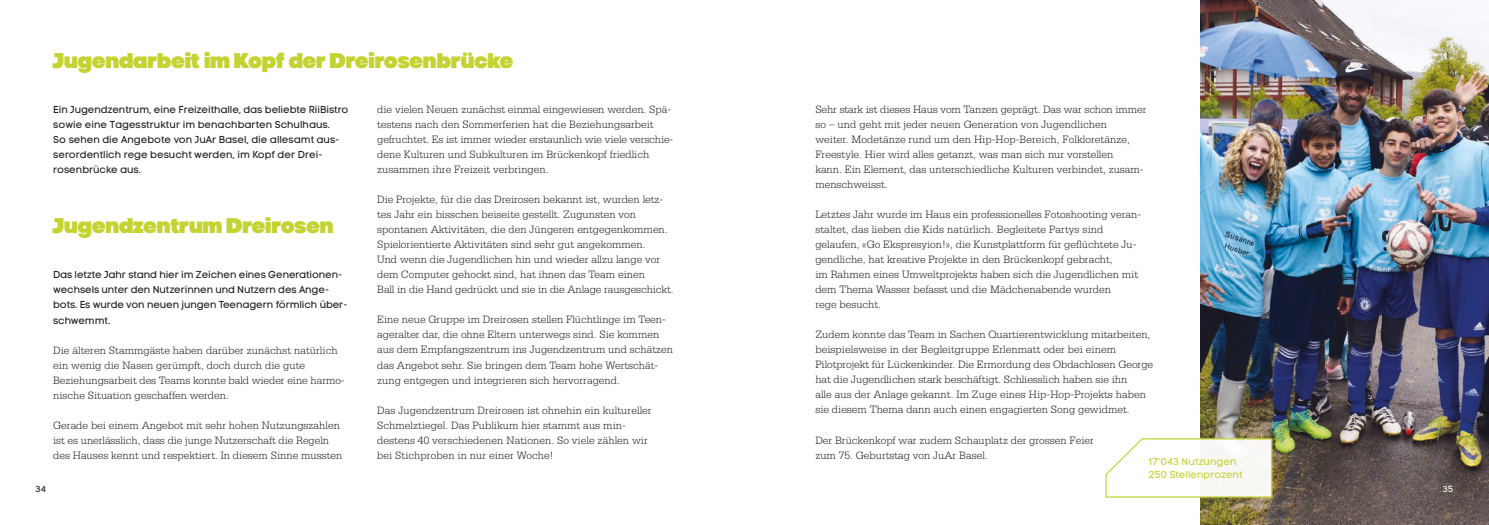
<style>
.page{position:relative;width:1489px;height:525px;background:#fff}
.page>*{position:absolute;margin:0;border:0;box-sizing:border-box;transform-origin:0 0}
.t1{font:21.25px "Code Pro Black LC";letter-spacing:-.01em;color:#c3d332}
.t2{font:300 11.25px/15px "Serifa";color:#1d1d1b}
.t3{font:10px/15px "Code Pro LC";letter-spacing:-.005em;color:#1d1d1b}
.t4{font:10px/13.8px "Code Pro LC";color:#c3d332}
.t5{font:8.75px "Code Pro LC";color:#fff}
.t6{font:8.75px "Code Pro LC";color:#1d1d1b}
</style>
<div class="page">
<img style="left:1200px;top:0;width:288px;height:524px">
<svg style="left:1105px;top:437px;width:167px;height:61px"></svg>
<h1 class="t1" style="left:53px;top:48px;width:462px">Jugendarbeit im Kopf der Dreirosenbrücke</h1>
<p class="t3" style="left:53px;top:102px;width:297px">Ein Jugendzentrum, eine Freizeithalle, das beliebte RiiBistro sowie eine Tagesstruktur im benachbarten Schulhaus.<br>So sehen die Angebote von JuAr Basel, die allesamt aus&shy;serordentlich rege besucht werden, im Kopf der Drei&shy;rosenbrücke aus.</p>
<h1 class="t1" style="left:53px;top:213px;width:282px">Jugendzentrum Dreirosen</h1>
<p class="t3" style="left:53px;top:267px;width:296px">Das letzte Jahr stand hier im Zeichen eines Generationen&shy;wechsels unter den Nutzerinnen und Nutzern des Ange&shy;bots. Es wurde von neuen jungen Teenagern förmlich über&shy;schwemmt.</p>
<p class="t2" style="left:53px;top:342px;width:293px">Die älteren Stammgäste haben darüber zunächst natürlich ein wenig die Nasen gerümpft, doch durch die gute Beziehungsarbeit des Teams konnte bald wieder eine harmo&shy;nische Situation geschaffen werden.</p>
<p class="t2" style="left:53px;top:417px;width:291px">Gerade bei einem Angebot mit sehr hohen Nutzungszahlen ist es unerlässlich, dass die junge Nutzerschaft die Regeln des Hauses kennt und respektiert. In diesem Sinne mussten</p>
<p class="t6" style="left:35px;top:483px;width:12px">34</p>
<p class="t2" style="left:377px;top:102px;width:296px">die vielen Neuen zunächst einmal eingewiesen werden. Spä&shy;testens nach den Sommerferien hat die Beziehungsarbeit gefruchtet. Es ist immer wieder erstaunlich wie viele verschie&shy;dene Kulturen und Subkulturen im Brückenkopf friedlich zusammen ihre Freizeit verbringen.</p>
<p class="t2" style="left:377px;top:192px;width:298px">Die Projekte, für die das Dreirosen bekannt ist, wurden letz&shy;tes Jahr ein bisschen beiseite gestellt. Zugunsten von spontanen Aktivitäten, die den Jüngeren entgegenkommen.<br>Spielorientierte Aktivitäten sind sehr gut angekommen.<br>Und wenn die Jugendlichen hin und wieder allzu lange vor dem Computer gehockt sind, hat ihnen das Team einen<br>Ball in die Hand gedrückt und sie in die Anlage rausgeschickt.</p>
<p class="t2" style="left:377px;top:312px;width:297px">Eine neue Gruppe im Dreirosen stellen Flüchtlinge im Teen&shy;ageralter dar, die ohne Eltern unterwegs sind. Sie kommen aus dem Empfangszentrum ins Jugendzentrum und schätzen das Angebot sehr. Sie bringen dem Team hohe Wertschät&shy;zung entgegen und integrieren sich hervorragend.</p>
<p class="t2" style="left:377px;top:402px;width:276px">Das Jugendzentrum Dreirosen ist ohnehin ein kultureller Schmelztiegel. Das Publikum hier stammt aus min&shy;destens 40 verschiedenen Nationen. So viele zählen wir bei Stichproben in nur einer Woche!</p>
<p class="t2" style="left:815px;top:102px;width:332px">Sehr stark ist dieses Haus vom Tanzen geprägt. Das war schon immer so – und geht mit jeder neuen Generation von Jugendlichen<br>weiter. Modetänze rund um den Hip-Hop-Bereich, Folkloretänze, Freestyle. Hier wird alles getanzt, was man sich nur vorstellen<br>kann. Ein Element, das unterschiedliche Kulturen verbindet, zusam&shy;menschweisst.</p>
<p class="t2" style="left:815px;top:207px;width:327px">Letztes Jahr wurde im Haus ein professionelles Fotoshooting veran&shy;staltet, das lieben die Kids natürlich. Begleitete Partys sind gelaufen, «Go Ekspresyion!», die Kunstplattform für geflüchtete Ju&shy;gendliche, hat kreative Projekte in den Brückenkopf gebracht,<br>im Rahmen eines Umweltprojekts haben sich die Jugendlichen mit dem Thema Wasser befasst und die Mädchenabende wurden<br>rege besucht.</p>
<p class="t2" style="left:815px;top:327px;width:339px">Zudem konnte das Team in Sachen Quartierentwicklung mitarbeiten, beispielsweise in der Begleitgruppe Erlenmatt oder bei einem Pilotprojekt für Lückenkinder. Die Ermordung des Obdachlosen George hat die Jugendlichen stark beschäftigt. Schliesslich haben sie ihn<br>alle aus der Anlage gekannt. Im Zuge eines Hip-Hop-Projekts haben sie diesem Thema dann auch einen engagierten Song gewidmet.</p>
<p class="t2" style="left:815px;top:432px;width:280px">Der Brückenkopf war zudem Schauplatz der grossen Feier zum 75. Geburtstag von JuAr Basel.</p>
<p class="t4" style="left:1148px;top:454px;width:95px">17‘043 Nutzungen<br>250 Stellenprozent</p>
<p class="t5" style="left:1442px;top:483px;width:12px">35</p>
</div>
